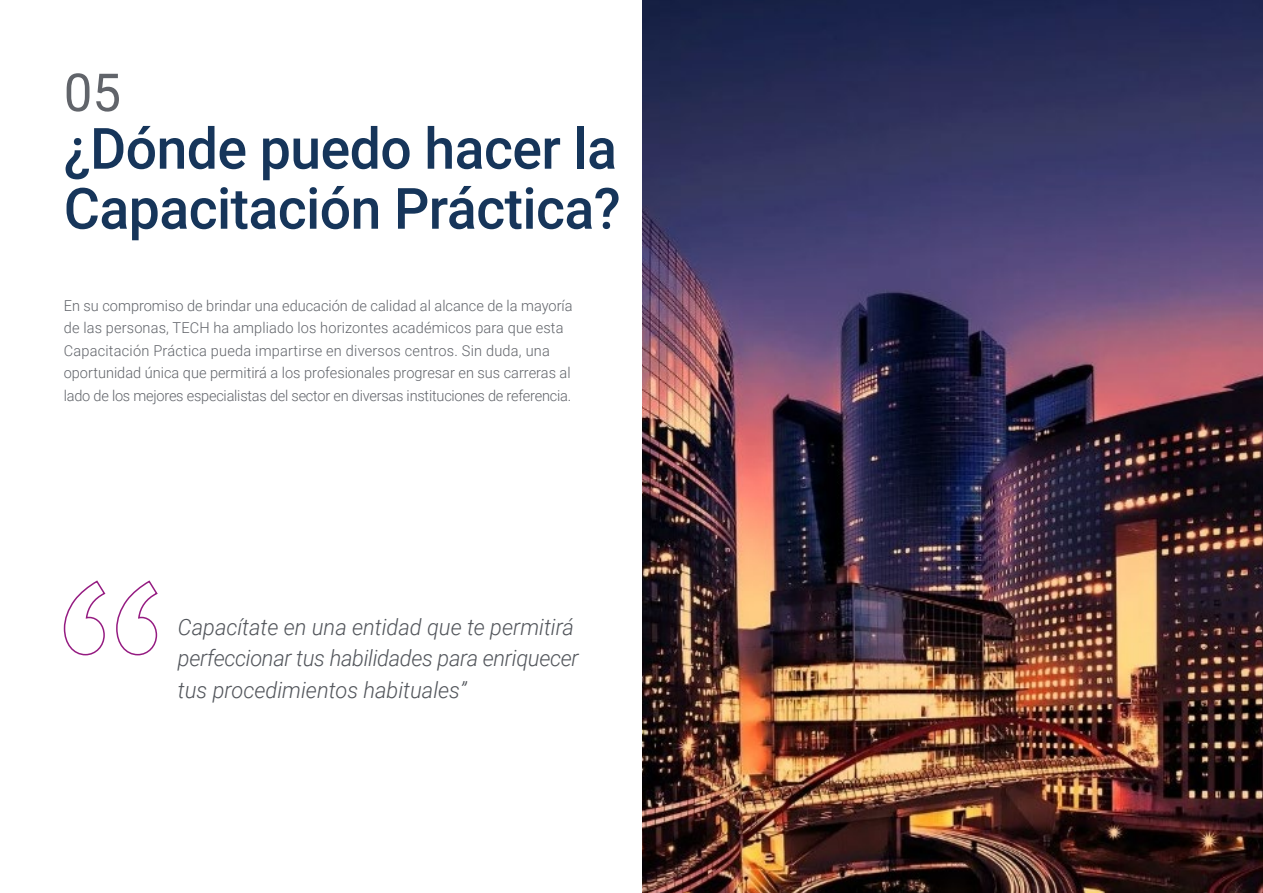
<style>
.page{position:relative;width:1263px;height:893px;background:#fff}
.page>*{position:absolute;margin:0;border:0;box-sizing:border-box;transform-origin:0 0}
.t1{font:500 57px/60px "Roboto";letter-spacing:-.01em;color:#16355a}
.t2{font:52.5px "Roboto";color:#61646a}
.t3{font:italic 300 22.5px/31.5px "Roboto";color:#52555b}
.t4{font:300 15px/22.5px "Roboto";color:#61646a}
</style>
<div class="page">
<svg style="left:63px;top:580px;width:95px;height:76px"></svg>
<img style="left:642px;top:0;width:621px;height:893px">
<h2 class="t2" style="left:64px;top:56px;width:59px">05</h2>
<h1 class="t1" style="left:64px;top:116px;width:558px">¿Dónde puedo hacer la<br>Capacitación Práctica?</h1>
<p class="t4" style="left:64px;top:293px;width:510px">En su compromiso de brindar una educación de calidad al alcance de la mayoría de las personas, TECH ha ampliado los horizontes académicos para que esta Capacitación Práctica pueda impartirse en diversos centros. Sin duda, una oportunidad única que permitirá a los profesionales progresar en sus carreras al lado de los mejores especialistas del sector en diversas instituciones de referencia.</p>
<h3 class="t3" style="left:178px;top:610px;width:402px">Capacítate en una entidad que te permitirá perfeccionar tus habilidades para enriquecer tus procedimientos habituales”</h3>
</div>
